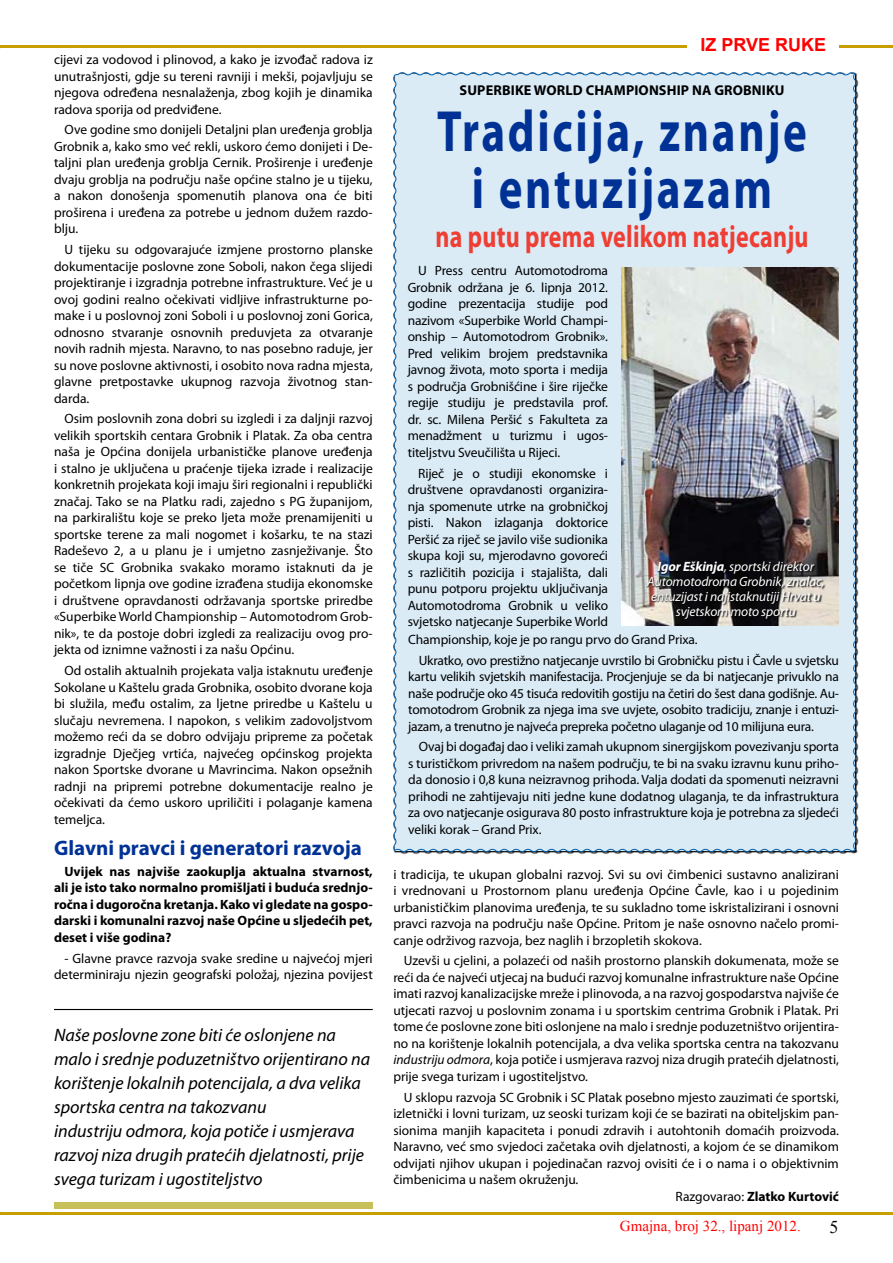
<style>
.page{position:relative;width:893px;height:1263px;background:#fff}
.page>*{position:absolute;margin:0;border:0;box-sizing:border-box;transform-origin:0 0}
.t1{font:700 58.5px/57px "Myriad Pro";letter-spacing:.06em;color:#003296;text-align:center;scale:.77 1}
.t2{font:700 31.2px "Myriad Pro";letter-spacing:.01em;color:#ef3e33;scale:.77 1}
.t3{font:700 21px "Myriad Pro";color:#003296}
.t4{font:italic 18px/24px "Myriad Pro";color:#000}
.t5{font:700 18px "Arial";color:#f00}
.t6{font:18px "Times New Roman";color:#000}
.t7{font:15px "Times New Roman";color:#f00}
.t8{font:700 14.25px "Myriad Pro";letter-spacing:.01em;color:#000}
.t9{font:13.5px/16.5px "Myriad Pro";color:#000;text-align:justify}
.t10{font:700 13.5px/16.5px "Myriad Pro";color:#000;text-align:justify}
.t11{font:13.5px/20.7px "Myriad Pro";letter-spacing:-.02em;color:#000}
.t12{font:italic 13.5px/15px "Myriad Pro";letter-spacing:-.01em;color:#fff;text-align:center}
.s1{font-weight:700}
.s2{font-style:italic}
.s3{font-weight:400}
</style>
<div class="page">
<hr style="left:0;top:46px;width:893px;height:2px;background:#c79f00">
<hr style="left:0;top:1212px;width:893px;height:2px;background:#c79f00">
<div style="left:393px;top:72px;width:464px;height:781px;background:#daebf6"></div>
<div style="left:688px;top:36px;width:151px;height:18px;background:#fff"></div>
<img style="left:621px;top:268px;width:218px;height:358px">
<hr style="left:54px;top:1009px;width:319px;height:1px;background:#000">
<div style="left:54px;top:1202px;width:319px;height:7px;background:#c7c059"></div>
<svg style="left:646px;top:561px;width:208px;height:73px"></svg>
<p class="t9" style="left:54px;top:51px;width:320px">cijevi za vodovod i plinovod, a kako je izvođač radova iz unutrašnjosti, gdje su tereni ravniji i mekši, pojavljuju se njegova određena nesnalaženja, zbog kojih je dinamika radova sporija od predviđene.</p>
<p class="t9" style="left:54px;top:121px;width:320px;text-indent:11px">Ove godine smo donijeli Detaljni plan uređenja groblja Grobnik a, kako smo već rekli, uskoro ćemo donijeti i De&shy;taljni plan uređenja groblja Cernik. Proširenje i uređenje dvaju groblja na području naše općine stalno je u tijeku, a nakon donošenja spomenutih planova ona će biti proširena i uređena za potrebe u jednom dužem razdo&shy;blju.</p>
<p class="t9" style="left:54px;top:241px;width:320px;text-indent:11px">U tijeku su odgovarajuće izmjene prostorno planske dokumentacije poslovne zone Soboli, nakon čega slijedi projektiranje i izgradnja potrebne infrastrukture. Već je u ovoj godini realno očekivati vidljive infrastrukturne po&shy;make i u poslovnoj zoni Soboli i u poslovnoj zoni Gorica, odnosno stvaranje osnovnih preduvjeta za otvaranje novih radnih mjesta. Naravno, to nas posebno raduje, jer su nove poslovne aktivnosti, i osobito nova radna mjesta, glavne pretpostavke ukupnog razvoja životnog stan&shy;darda.</p>
<p class="t9" style="left:54px;top:410px;width:320px;text-indent:11px">Osim poslovnih zona dobri su izgledi i za daljnji razvoj velikih sportskih centara Grobnik i Platak. Za oba centra naša je Općina donijela urbanističke planove uređenja i stalno je uključena u praćenje tijeka izrade i realizacije konkretnih projekata koji imaju širi regionalni i republički značaj. Tako se na Platku radi, zajedno s PG županijom, na parkiralištu koje se preko ljeta može prenamijeniti u sportske terene za mali nogomet i košarku, te na stazi Radeševo 2, a u planu je i umjetno zasnježivanje. Što se tiče SC Grobnika svakako moramo istaknuti da je početkom lipnja ove godine izrađena studija ekonomske i društvene opravdanosti održavanja sportske priredbe «Superbike World Championship – Automotodrom Grob&shy;nik», te da postoje dobri izgledi za realizaciju ovog pro&shy;jekta od iznimne važnosti i za našu Općinu.</p>
<p class="t9" style="left:54px;top:662px;width:320px;text-indent:11px">Od ostalih aktualnih projekata valja istaknutu uređenje Sokolane u Kaštelu grada Grobnika, osobito dvorane koja bi služila, među ostalim, za ljetne priredbe u Kaštelu u slučaju nevremena. I napokon, s velikim zadovoljstvom možemo reći da se dobro odvijaju pripreme za početak izgradnje Dječjeg vrtića, najvećeg općinskog projekta nakon Sportske dvorane u Mavrincima. Nakon opsežnih radnji na pripremi potrebne dokumentacije realno je očekivati da ćemo uskoro upriličiti i polaganje kamena temeljca.</p>
<h3 class="t3" style="left:54px;top:834px;width:309px">Glavni pravci i generatori razvoja</h3>
<p class="t10" style="left:54px;top:863px;width:320px;text-indent:11px">Uvijek nas najviše zaokuplja aktualna stvarnost, ali je isto tako normalno promišljati i buduća srednjo&shy;ročna i dugoročna kretanja. Kako vi gledate na gospo&shy;darski i komunalni razvoj naše Općine u sljedećih pet, deset i više godina?</p>
<p class="t9" style="left:54px;top:950px;width:320px;text-align:right">- Glavne pravce razvoja svake sredine u najvećoj mjeri determiniraju njezin geografski položaj, njezina povijest</p>
<p class="t4" style="left:54px;top:1022px;width:318px">Naše poslovne zone biti će oslonjene na malo i srednje poduzetništvo orijentirano na korištenje lokalnih potencijala, a dva velika sportska centra na takozvanu<br>industriju odmora, koja potiče i usmjerava razvoj niza drugih pratećih djelatnosti, prije svega turizam i ugostiteljstvo</p>
<h3 class="t5" style="left:700px;top:33px;width:127px">IZ PRVE RUKE</h3>
<p class="t8" style="left:460px;top:81px;width:326px">SUPERBIKE WORLD CHAMPIONSHIP NA GROBNIKU</p>
<h1 class="t1" style="left:437px;top:100px;width:482px">Tradicija, znanje i entuzijazam</h1>
<h2 class="t2" style="left:436px;top:216px;width:486px">na putu prema velikom natjecanju</h2>
<p class="t9" style="left:408px;top:262px;width:202px;text-indent:11px">U Press centru Automotodroma Grobnik održana je 6. lipnja 2012. godine prezentacija studije pod nazivom «Superbike World Champi&shy;onship – Automotodrom Grobnik».<br>Pred velikim brojem predstavnika javnog života, moto sporta i medija s područja Grobnišćine i šire riječke regije studiju je predstavila prof. dr. sc. Milena Peršić s Fakulteta za menadžment u turizmu i ugos&shy;titeljstvu Sveučilišta u Rijeci.</p>
<p class="t9" style="left:408px;top:465px;width:202px;text-indent:11px">Riječ je o studiji ekonomske i društvene opravdanosti organizira&shy;nja spomenute utrke na grobničkoj pisti. Nakon izlaganja doktorice Peršić za riječ se javilo više sudionika skupa koji su, mjerodavno govoreći s različitih pozicija i stajališta, dali punu potporu projektu uključivanja Automotodroma Grobnik u veliko svjetsko natjecanje Superbike World</p>
<p class="t12" style="left:647px;top:559px;width:179px"><span class="s1">Igor Eškinja</span>, sportski direktor<br>Automotodroma Grobnik, znalac, entuzijast i najistaknutiji Hrvat u svjetskom moto sportu</p>
<p class="t11" style="left:419px;top:629px;width:422px;text-indent:-11px">Championship, koje je po rangu prvo do Grand Prixa.<br>Ukratko, ovo prestižno natjecanje uvrstilo bi Grobničku pistu i Čavle u svjetsku</p>
<p class="t9" style="left:408px;top:668px;width:432px">kartu velikih svjetskih manifestacija. Procjenjuje se da bi natjecanje privuklo na naše područje oko 45 tisuća redovitih gostiju na četiri do šest dana godišnje. Au&shy;tomotodrom Grobnik za njega ima sve uvjete, osobito tradiciju, znanje i entuzi&shy;jazam, a trenutno je najveća prepreka početno ulaganje od 10 milijuna eura.</p>
<p class="t9" style="left:408px;top:738px;width:432px;text-indent:11px">Ovaj bi događaj dao i veliki zamah ukupnom sinergijskom povezivanju sporta s turističkom privredom na našem području, te bi na svaku izravnu kunu priho&shy;da donosio i 0,8 kuna neizravnog prihoda. Valja dodati da spomenuti neizravni prihodi ne zahtijevaju niti jedne kune dodatnog ulaganja, te da infrastruktura za ovo natjecanje osigurava 80 posto infrastrukture koja je potrebna za sljedeći veliki korak – Grand Prix.</p>
<p class="t9" style="left:393px;top:866px;width:447px">i tradicija, te ukupan globalni razvoj. Svi su ovi čimbenici sustavno analizirani i vrednovani u Prostornom planu uređenja Općine Čavle, kao i u pojedinim urbanističkim planovima uređenja, te su sukladno tome iskristalizirani i osnovni pravci razvoja na području naše Općine. Pritom je naše osnovno načelo promi&shy;canje održivog razvoja, bez naglih i brzopletih skokova.</p>
<p class="t9" style="left:393px;top:952px;width:447px;text-indent:11px">Uzevši u cjelini, a polazeći od naših prostorno planskih dokumenata, može se reći da će najveći utjecaj na budući razvoj komunalne infrastrukture naše Općine imati razvoj kanalizacijske mreže i plinovoda, a na razvoj gospodarstva najviše će utjecati razvoj u poslovnim zonama i u sportskim centrima Grobnik i Platak. Pri tome će poslovne zone biti oslonjene na malo i srednje poduzetništvo orijentira&shy;no na korištenje lokalnih potencijala, a dva velika sportska centra na takozvanu <span class="s2">industriju odmora</span>, koja potiče i usmjerava razvoj niza drugih pratećih djelatnosti, prije svega turizam i ugostiteljstvo.</p>
<p class="t9" style="left:404px;top:1089px;width:437px">U sklopu razvoja SC Grobnik i SC Platak posebno mjesto zauzimati će sportski,</p>
<p class="t9" style="left:393px;top:1105px;width:447px">izletnički i lovni turizam, uz seoski turizam koji će se bazirati na obiteljskim pan-</p>
<p class="t9" style="left:393px;top:1122px;width:447px">sionima manjih kapaciteta i ponudi zdravih i autohtonih domaćih proizvoda.</p>
<p class="t9" style="left:393px;top:1138px;width:447px">Naravno, već smo svjedoci začetaka ovih djelatnosti, a kojom će se dinamikom</p>
<p class="t9" style="left:393px;top:1155px;width:447px">odvijati njihov ukupan i pojedinačan razvoj ovisiti će i o nama i o objektivnim</p>
<p class="t9" style="left:393px;top:1171px;width:187px">čimbenicima u našem okruženju.</p>
<p class="t10" style="left:676px;top:1187px;width:165px"><span class="s3">Razgovarao:</span> Zlatko Kurtović</p>
<p class="t7" style="left:620px;top:1216px;width:182px">Gmajna, broj 32., lipanj 2012.</p>
<h3 class="t6" style="left:830px;top:1215px;width:10px">5</h3>
</div>
